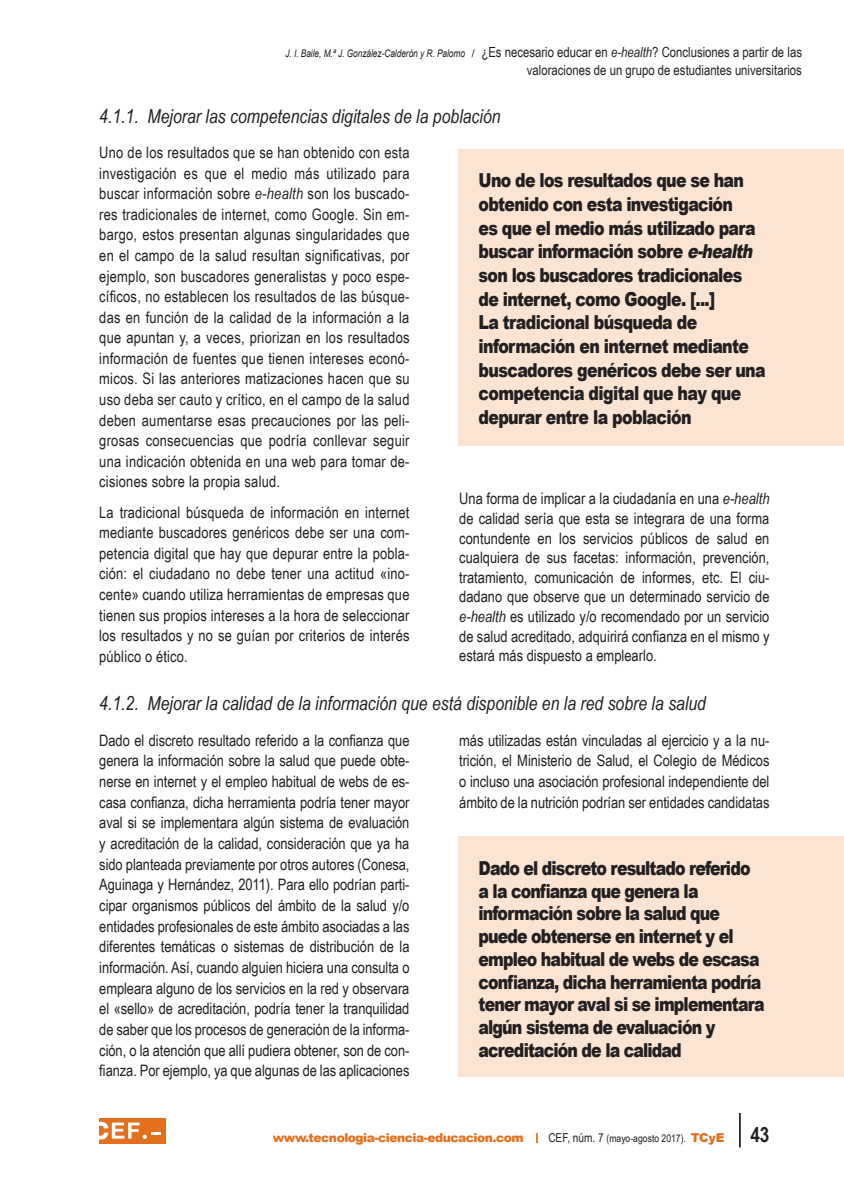
<style>
.page{position:relative;width:844px;height:1191px;background:#fff}
.page>*{position:absolute;margin:0;border:0;box-sizing:border-box;transform-origin:0 0}
.t1{font:900 19.25px/23.6px "Arial";letter-spacing:-.045em;color:#231f20;scale:.82 1}
.epigrafe_1_1_1{font:italic 19.25px "Arial Narrow";color:#231f20}
.texto_general{font:15.75px/20.7px "Arial Narrow";color:#231f20;text-align:justify}
.t2{font:14px/17.5px "Arial Narrow";color:#231f20;text-align:right}
.t3{font:900 12.25px "Arial";letter-spacing:-.04em;color:#e4701e}
.t4{font:10.5px "Arial Narrow";color:#231f20}
.s1{font-family:"Arial";font-style:italic;font-size:10.5px}
.s2{font-family:"Arial";font-size:10.5px}
.s3{font-style:italic}
.s4{font-size:12.25px}
.s5{font-family:"Arial";font-weight:900;font-size:12.25px;color:#e4701e}
.s6{font-weight:700;font-size:21px}
</style>
<div class="page">
<hr style="left:738px;top:1113px;width:2px;height:34px;background:#231f20">
<div style="left:99px;top:1118px;width:66px;height:25px;background:#e4701e"></div>
<svg style="left:99px;top:1122px;width:62px;height:17px"></svg>
<div style="left:458px;top:836px;width:385px;height:240px;background:#fbe5d2"></div>
<div style="left:458px;top:149px;width:385px;height:296px;background:#fbe5d2"></div>
<p class="t2" style="left:285px;top:43px;width:518px"><span class="s1">J. I. Baile, M.ª J. González-Calderón y R. Palomo</span> <span class="s2">/</span> ¿Es necesario educar en <span class="s3">e-health</span>? Conclusiones a partir de las valoraciones de un grupo de estudiantes universitarios</p>
<p class="epigrafe_1_1_1" style="left:99px;top:103px;width:402px">4.1.1. Mejorar las competencias digitales de la población</p>
<p class="texto_general" style="left:99px;top:142px;width:312px">Uno de los resultados que se han obtenido con esta investigación es que el medio más utilizado para buscar información sobre <span class="s3">e-health</span> son los buscado&shy;res tradicionales de internet, como Google. Sin em&shy;bargo, estos presentan algunas singularidades que en el campo de la salud resultan significativas, por ejemplo, son buscadores generalistas y poco espe&shy;cíficos, no establecen los resultados de las búsque&shy;das en función de la calidad de la información a la que apuntan y, a veces, priorizan en los resultados información de fuentes que tienen intereses econó&shy;micos. Si las anteriores matizaciones hacen que su uso deba ser cauto y crítico, en el campo de la salud deben aumentarse esas precauciones por las peli&shy;grosas consecuencias que podría conllevar seguir una indicación obtenida en una web para tomar de&shy;cisiones sobre la propia salud.</p>
<p class="texto_general" style="left:99px;top:501px;width:312px">La tradicional búsqueda de información en internet mediante buscadores genéricos debe ser una com&shy;petencia digital que hay que depurar entre la pobla&shy;ción: el ciudadano no debe tener una actitud «ino&shy;cente» cuando utiliza herramientas de empresas que tienen sus propios intereses a la hora de seleccionar los resultados y no se guían por criterios de interés público o ético.</p>
<p class="t1" style="left:478px;top:168px;width:351px">Uno de los resultados que se han obtenido con esta investigación<br>es que el medio más utilizado para buscar información sobre <span class="s3">e-health </span>son los buscadores tradicionales de internet, como Google. [...]<br>La tradicional búsqueda de información en internet mediante buscadores genéricos debe ser una competencia digital que hay que depurar entre la población</p>
<p class="texto_general" style="left:459px;top:488px;width:312px;line-height:19.6px">Una forma de implicar a la ciudadanía en una <span class="s3">e-health </span>de calidad sería que esta se integrara de una forma contundente en los servicios públicos de salud en cualquiera de sus facetas: información, prevención, tratamiento, comunicación de informes, etc. El ciu&shy;dadano que observe que un determinado servicio de <span class="s3">e-health</span> es utilizado y/o recomendado por un servicio de salud acreditado, adquirirá confianza en el mismo y estará más dispuesto a emplearlo.</p>
<p class="epigrafe_1_1_1" style="left:99px;top:690px;width:608px">4.1.2. Mejorar la calidad de la información que está disponible en la red sobre la salud</p>
<p class="texto_general" style="left:99px;top:729px;width:312px">Dado el discreto resultado referido a la confianza que genera la información sobre la salud que puede obte&shy;nerse en internet y el empleo habitual de webs de es&shy;casa confianza, dicha herramienta podría tener mayor aval si se implementara algún sistema de evaluación y acreditación de la calidad, consideración que ya ha sido planteada previamente por otros autores (Conesa, Aguinaga y Hernández, 2011). Para ello podrían parti&shy;cipar organismos públicos del ámbito de la salud y/o entidades profesionales de este ámbito asociadas a las diferentes temáticas o sistemas de distribución de la información. Así, cuando alguien hiciera una consulta o empleara alguno de los servicios en la red y observara el «sello» de acreditación, podría tener la tranquilidad de saber que los procesos de generación de la informa&shy;ción, o la atención que allí pudiera obtener, son de con&shy;fianza. Por ejemplo, ya que algunas de las aplicaciones</p>
<p class="texto_general" style="left:459px;top:729px;width:312px">más utilizadas están vinculadas al ejercicio y a la nu&shy;trición, el Ministerio de Salud, el Colegio de Médicos o incluso una asociación profesional independiente del ámbito de la nutrición podrían ser entidades candidatas</p>
<p class="t1" style="left:478px;top:856px;width:350px;line-height:22.8px">Dado el discreto resultado referido a la confianza que genera la información sobre la salud que puede obtenerse en internet y el empleo habitual de webs de escasa confianza, dicha herramienta podría tener mayor aval si se implementara algún sistema de evaluación y acreditación de la calidad</p>
<p class="t3" style="left:273px;top:1129px;width:252px">www.tecnologia-ciencia-educacion.com</p>
<p class="t4" style="left:548px;top:1130px;width:222px"><span class="s4">CEF, núm. 7</span> (mayo-agosto 2017). <span class="s5">TCyE</span> <span class="s6">43</span></p>
</div>
